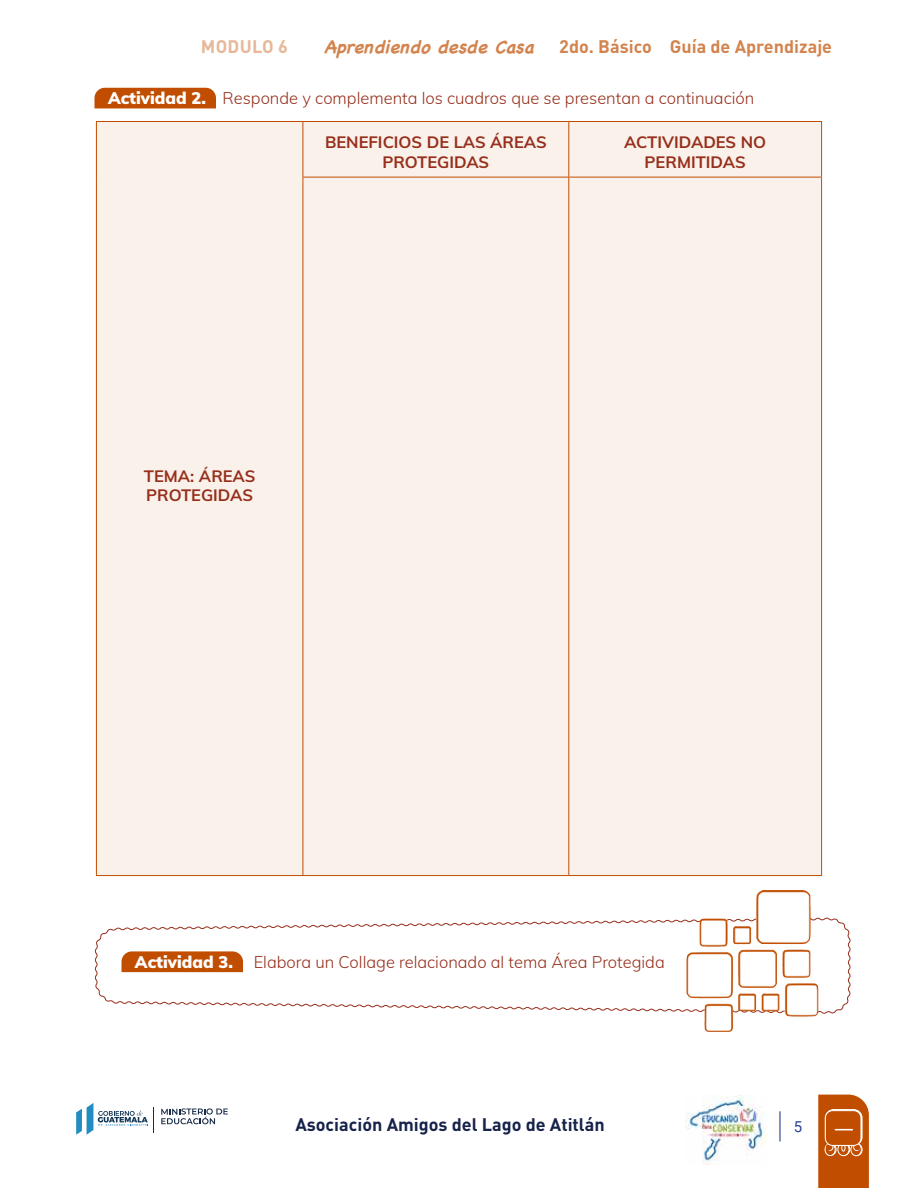
<style>
.page{position:relative;width:918px;height:1188px;background:#fff}
.page>*{position:absolute;margin:0;border:0;box-sizing:border-box;transform-origin:0 0}
.t1{font:700 18px "DIN Pro";color:#d3834d}
.t2{font:700 18px "DIN Pro";color:#152249}
.t3{font:700 18px "DIN Pro";letter-spacing:.02em;color:#e6b899}
.t4{font:18px "Ajilab'al Cholsamaj";color:#fff}
.t5{font:300 16.5px "Muli";color:#962f1b}
.t6{font:700 16.5px/19.8px "Muli";color:#962f1b;text-align:center}
.t7{font:900 16.5px "Muli";color:#fff}
.t8{font:15px "Roboto";color:#25408f}
.s1{font-family:"Chalkboard";font-style:italic}
.s2{font-weight:900;color:#fff}
</style>
<div class="page">
<svg style="left:818px;top:1095px;width:51px;height:93px;background:#c55d18"></svg>
<div style="left:825px;top:1111px;width:36px;height:34px;background:#c04d00;border-radius:7px"></div>
<div style="left:825px;top:1110px;width:36px;height:36px;border:1px solid #fff;border-radius:7px"></div>
<hr style="left:779px;top:1111px;width:2px;height:30px;background:#25408f">
<img style="left:685px;top:1096px;width:82px;height:68px">
<svg style="left:161px;top:1108px;width:67px;height:16px"></svg>
<svg style="left:76px;top:1103px;width:78px;height:32px"></svg>
<div style="left:95px;top:88px;width:121px;height:20px;background:#c04d00"></div>
<div style="left:97px;top:122px;width:724px;height:753px;background:#faf1eb"></div>
<hr style="left:96px;top:121px;width:207px;height:1px;background:#c04d00">
<hr style="left:96px;top:122px;width:1px;height:55px;background:#c04d00">
<hr style="left:303px;top:121px;width:266px;height:1px;background:#c04d00">
<hr style="left:303px;top:122px;width:1px;height:55px;background:#c04d00">
<hr style="left:569px;top:121px;width:253px;height:1px;background:#c04d00">
<hr style="left:568px;top:122px;width:1px;height:55px;background:#c04d00">
<hr style="left:821px;top:122px;width:1px;height:55px;background:#c04d00">
<hr style="left:96px;top:177px;width:1px;height:698px;background:#c04d00">
<hr style="left:303px;top:177px;width:266px;height:1px;background:#c04d00">
<hr style="left:303px;top:177px;width:1px;height:698px;background:#c04d00">
<hr style="left:569px;top:177px;width:253px;height:1px;background:#c04d00">
<hr style="left:568px;top:177px;width:1px;height:698px;background:#c04d00">
<hr style="left:821px;top:177px;width:1px;height:698px;background:#c04d00">
<hr style="left:96px;top:875px;width:207px;height:1px;background:#c04d00">
<hr style="left:303px;top:875px;width:266px;height:1px;background:#c04d00">
<hr style="left:569px;top:875px;width:253px;height:1px;background:#c04d00">
<svg style="left:94px;top:917px;width:757px;height:97px"></svg>
<img style="left:699px;top:890px;width:112px;height:57px">
<p class="t3" style="left:201px;top:32px;width:89px">MODULO 6</p>
<p class="t1" style="left:324px;top:32px;width:510px"><span class="s1">AprendiendodesdeCasa</span> 2do. Básico Guía de Aprendizaje</p>
<p class="t5" style="left:108px;top:86px;width:648px"><span class="s2">Actividad 2.</span> Responde y complementa los cuadros que se presentan a continuación</p>
<p class="t6" style="left:325px;top:131px;width:223px">BENEFICIOS DE LAS ÁREAS<br>PROTEGIDAS</p>
<p class="t6" style="left:624px;top:131px;width:143px">ACTIVIDADES NO<br>PERMITIDAS</p>
<p class="t6" style="left:144px;top:465px;width:113px;text-align:left">TEMA: ÁREAS<br>PROTEGIDAS</p>
<p class="t7" style="left:135px;top:950px;width:99px">Actividad 3.</p>
<p class="t5" style="left:254px;top:950px;width:413px">Elabora un Collage relacionado al tema Área Protegida</p>
<p class="t2" style="left:295px;top:1109px;width:311px">Asociación Amigos del Lago de Atitlán</p>
<p class="t8" style="left:794px;top:1116px;width:10px">5</p>
<p class="t4" style="left:854px;top:1128px;width:5px;rotate:90deg">t</p>
</div>
